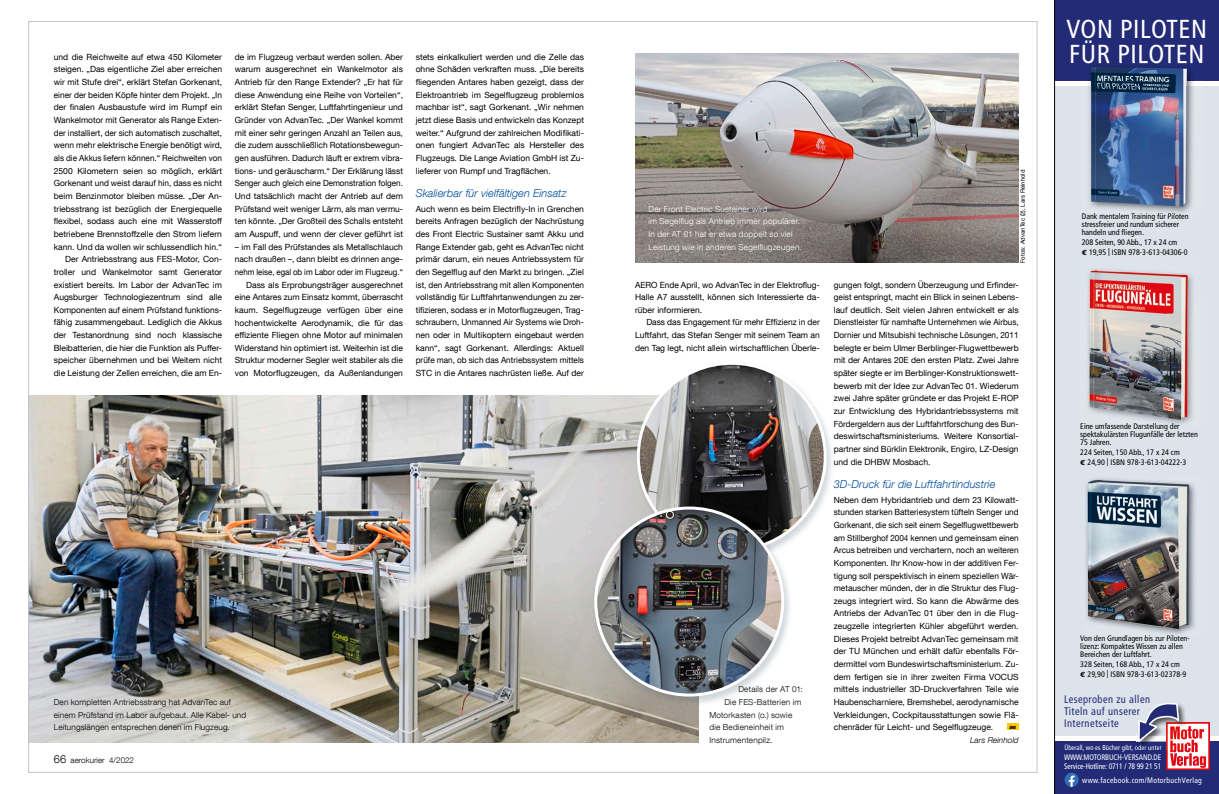
<style>
.page{position:relative;width:1219px;height:794px;background:#fff}
.page>*{position:absolute;margin:0;border:0;box-sizing:border-box;transform-origin:0 0}
.t1{font:condensed 26px/25px "Frutiger";letter-spacing:.02em;color:#fff}
.t2{font:italic 300 11px "Helvetica Neue LT Com";letter-spacing:.005em;color:#004f9f}
.t3{font:condensed 11px/12px "Frutiger";letter-spacing:.04em;color:#232b77;scale:.95 1}
.t4{font:8.5px/12.6px "Helvetica Neue LT Com";color:#000;text-align:justify}
.t5{font:300 8.2px/12.6px "Helvetica Neue LT Com";letter-spacing:.015em;color:#000}
.t6{font:300 8.2px/12.6px "Helvetica Neue LT Com";letter-spacing:.025em;color:#fff}
.t7{font:italic 300 8.2px "Helvetica Neue LT Com";color:#000}
.t8{font:condensed 8px/8px "Frutiger";color:#000}
.t9{font:condensed 8px/9.7px "Frutiger";letter-spacing:-.005em;color:#fff;scale:.95 1}
.t10{font:condensed 8px "Frutiger";letter-spacing:.045em;color:#fff;scale:.95 1}
.t11{font:300 8px "Helvetica Neue LT Com";color:#000}
.t12{font:condensed 7px "Frutiger";letter-spacing:.005em;color:#fff;scale:.95 1}
.t13{font:6px "Helvetica Neue LT Com";color:#000}
.t14{font:italic 800 6px "Helvetica Neue LT Com";color:#000}
.s1{font-size:11px}
.s2{font-family:"EZ Euro";font-stretch:normal;font-size:7.5px}
</style>
<div class="page">
<img style="left:30px;top:395px;width:669px;height:348px">
<img style="left:635px;top:54px;width:384px;height:208px">
<div style="left:634px;top:360px;width:201px;height:202px;background:#45606c;opacity:.25"></div>
<img style="left:638px;top:363px;width:187px;height:187px;border-radius:93px">
<div style="left:591px;top:505px;width:201px;height:201px;background:#45606c;opacity:.25"></div>
<img style="left:596px;top:508px;width:187px;height:187px;border-radius:93px">
<img style="left:1054px;top:0;width:165px;height:794px">
<div style="left:1007px;top:723px;width:12px;height:7px;background:#ffcb00"></div>
<p class="t4" style="left:54px;top:50px;width:170px;text-align:right">und die Reichweite auf etwa 450 Kilometer steigen. „Das eigentliche Ziel aber erreichen wir mit Stufe drei“, erklärt Stefan Gorkenant, einer der beiden Köpfe hinter dem Projekt. „In der finalen Ausbaustufe wird im Rumpf ein Wankelmotor mit Generator als Range Exten&shy;der installiert, der sich automatisch zuschaltet, wenn mehr elektrische Energie benötigt wird, als die Akkus liefern können.“ Reichweiten von 2500 Kilometern seien so möglich, erklärt Gorkenant und weist darauf hin, dass es nicht beim Benzinmotor bleiben müsse. „Der An&shy;triebsstrang ist bezüglich der Energiequelle flexibel, sodass auch eine mit Wasserstoff betriebene Brennstoffzelle den Strom liefern kann. Und da wollen wir schlussendlich hin.“ Der Antriebsstrang aus FES-Motor, Con&shy;troller und Wankelmotor samt Generator existiert bereits. Im Labor der AdvanTec im Augsburger Technologiezentrum sind alle Komponenten auf einem Prüfstand funktions&shy;fähig zusammengebaut. Lediglich die Akkus der Testanordnung sind noch klassische Bleibatterien, die hier die Funktion als Puffer&shy;speicher übernehmen und bei Weitem nicht die Leistung der Zellen erreichen, die am En-</p>
<p class="t4" style="left:235px;top:50px;width:170px">de im Flugzeug verbaut werden sollen. Aber warum ausgerechnet ein Wankelmotor als Antrieb für den Range Extender? „Er hat für diese Anwendung eine Reihe von Vorteilen“, erklärt Stefan Senger, Luftfahrtingenieur und Gründer von AdvanTec. „Der Wankel kommt mit einer sehr geringen Anzahl an Teilen aus, die zudem ausschließlich Rotationsbewegun&shy;gen ausführen. Dadurch läuft er extrem vibra&shy;tions- und geräuscharm.“ Der Erklärung lässt Senger auch gleich eine Demonstration folgen.<br>Und tatsächlich macht der Antrieb auf dem Prüfstand weit weniger Lärm, als man vermu&shy;ten könnte. „Der Großteil des Schalls entsteht am Auspuff, und wenn der clever geführt ist</p>
<p class="t4" style="left:235px;top:240px;width:170px;text-align:right">– im Fall des Prüfstandes als Metallschlauch nach draußen –, dann bleibt es drinnen ange&shy;nehm leise, egal ob im Labor oder im Flugzeug.“ Dass als Erprobungsträger ausgerechnet eine Antares zum Einsatz kommt, überrascht kaum. Segelflugzeuge verfügen über eine hochentwickelte Aerodynamik, die für das effiziente Fliegen ohne Motor auf minimalen Widerstand hin optimiert ist. Weiterhin ist die Struktur moderner Segler weit stabiler als die von Motorflugzeugen, da Außenlandungen</p>
<p class="t4" style="left:416px;top:50px;width:170px">stets einkalkuliert werden und die Zelle das ohne Schäden verkraften muss. „Die bereits fliegenden Antares haben gezeigt, dass der Elektroantrieb im Segelflugzeug problemlos machbar ist“, sagt Gorkenant. „Wir nehmen jetzt diese Basis und entwickeln das Konzept weiter.“ Aufgrund der zahlreichen Modifikati&shy;onen fungiert AdvanTec als Hersteller des Flugzeugs. Die Lange Aviation GmbH ist Zu&shy;lieferer von Rumpf und Tragflächen.</p>
<p class="t2" style="left:416px;top:186px;width:152px">Skalierbar für vielfältigen Einsatz</p>
<p class="t4" style="left:416px;top:202px;width:170px">Auch wenn es beim Electrifly-In in Grenchen bereits Anfragen bezüglich der Nachrüstung des Front Electric Sustainer samt Akku und Range Extender gab, geht es AdvanTec nicht primär darum, ein neues Antriebssystem für den Segelflug auf den Markt zu bringen. „Ziel ist, den Antriebsstrang mit allen Komponenten vollständig für Luftfahrtanwendungen zu zer&shy;tifizieren, sodass er in Motorflugzeugen, Trag&shy;schraubern, Unmanned Air Systems wie Droh&shy;nen oder in Multikoptern eingebaut werden kann“, sagt Gorkenant. Allerdings: Aktuell prüfe man, ob sich das Antriebssystem mittels STC in die Antares nachrüsten ließe. Auf der</p>
<p class="t5" style="left:54px;top:695px;width:194px">Den kompletten Antriebsstrang hat AdvanTec auf einem Prüfstand im Labor aufgebaut. Alle Kabel- und<br>Leitungslängen entsprechen denen im Flugzeug.</p>
<p class="t11" style="left:54px;top:755px;width:82px"><span class="s1">66</span> aerokurier 4/2022</p>
<h1 class="t1" style="left:1067px;top:17px;width:142px">VON PILOTEN<br>FÜR PILOTEN</h1>
<p class="t6" style="left:648px;top:202px;width:155px">Der Front Electric Sustainer wird<br>im Segelflug als Antrieb immer populärer.<br>In der AT 01 hat er etwa doppelt so viel Leistung wie in anderen Segelflugzeugen.</p>
<p class="t13" style="left:1019px;top:263px;width:95px;rotate:-90deg">Fotos: AdvanTec (2), Lars Reinhold</p>
<p class="t4" style="left:834px;top:278px;width:186px">gungen folgt, sondern Überzeugung und Erfinder&shy;geist entspringt, macht ein Blick in seinen Lebens&shy;lauf deutlich. Seit vielen Jahren entwickelt er als Dienstleister für namhafte Unternehmen wie Airbus, Dornier und Mitsubishi technische Lösungen, 2011 belegte er beim Ulmer Berblinger-Flugwettbewerb mit der Antares 20E den ersten Platz. Zwei Jahre später siegte er im Berblinger-Konstruktionswett&shy;bewerb mit der Idee zur AdvanTec 01. Wiederum zwei Jahre später gründete er das Projekt E-ROP zur Entwicklung des Hybridantriebssystems mit Fördergeldern aus der Luftfahrtforschung des Bun&shy;deswirtschaftsministeriums. Weitere Konsortial&shy;partner sind Bürklin Elektronik, Engiro, LZ-Design und die DHBW Mosbach.</p>
<p class="t2" style="left:834px;top:477px;width:163px">3D-Druck für die Luftfahrtindustrie</p>
<p class="t4" style="left:834px;top:493px;width:186px">Neben dem Hybridantrieb und dem 23 Kilowatt&shy;stunden starken Batteriesystem tüfteln Senger und Gorkenant, die sich seit einem Segelflugwettbewerb am Stillberghof 2004 kennen und gemeinsam einen Arcus betreiben und verchartern, noch an weiteren Komponenten. Ihr Know-how in der additiven Fer&shy;tigung soll perspektivisch in einem speziellen Wär&shy;metauscher münden, der in die Struktur des Flug&shy;zeugs integriert wird. So kann die Abwärme des Antriebs der AdvanTec 01 über den in die Flug&shy;zeugzelle integrierten Kühler abgeführt werden.<br>Dieses Projekt betreibt AdvanTec gemeinsam mit der TU München und erhält dafür ebenfalls För&shy;dermittel vom Bundeswirtschaftsministerium. Zu&shy;dem fertigen sie in ihrer zweiten Firma VOCUS mittels industrieller 3D-Druckverfahren Teile wie Haubenscharniere, Bremshebel, aerodynamische Verkleidungen, Cockpitausstattungen sowie Flä&shy;chenräder für Leicht- und Segelflugzeuge.</p>
<p class="t4" style="left:635px;top:278px;width:186px">AERO Ende April, wo AdvanTec in der Elektroflug-Halle A7 ausstellt, können sich Interessierte da&shy;rüber informieren.</p>
<p class="t4" style="left:635px;top:316px;width:186px;text-indent:11px">Dass das Engagement für mehr Effizienz in der Luftfahrt, das Stefan Senger mit seinem Team an den Tag legt, nicht allein wirtschaftlichen Überle-</p>
<p class="t5" style="left:738px;top:683px;width:66px">Details der AT 01:</p>
<p class="t5" style="left:724px;top:695px;width:78px">Die FES-Batterien im</p>
<p class="t5" style="left:709px;top:708px;width:84px">Motorkasten (o.) sowie</p>
<p class="t5" style="left:709px;top:721px;width:76px">die Bedieneinheit im</p>
<p class="t5" style="left:709px;top:733px;width:65px">Instrumentenpilz.</p>
<p class="t7" style="left:970px;top:735px;width:50px">Lars Reinhold</p>
<p class="t14" style="left:1009px;top:723px;width:9px">ae</p>
<p class="t8" style="left:1082px;top:212px;width:108px">Dank mentalem Training für Piloten stressfreier und rundum sicherer handeln und fliegen.</p>
<p class="t8" style="left:1082px;top:237px;width:108px;line-height:9.8px">208 Seiten, 90 Abb., 17 x 24 cm<br><span class="s2">C</span> 19,95 | ISBN 978-3-613-04306-0</p>
<p class="t8" style="left:1080px;top:422px;width:119px">Eine umfassende Darstellung der spektakulärsten Flugunfälle der letzten<br>75 Jahren.</p>
<p class="t8" style="left:1080px;top:447px;width:108px;line-height:9.8px">224 Seiten, 150 Abb., 17 x 24 cm<br><span class="s2">C</span> 24,90 | ISBN 978-3-613-04222-3</p>
<p class="t8" style="left:1080px;top:634px;width:111px">Von den Grundlagen bis zur Piloten&shy;lizenz: Kompaktes Wissen zu allen<br>Bereichen der Luftfahrt.</p>
<p class="t8" style="left:1080px;top:659px;width:108px;line-height:9.8px">328 Seiten, 168 Abb., 17 x 24 cm<br><span class="s2">C</span> 29,90 | ISBN 978-3-613-02378-9</p>
<p class="t3" style="left:1064px;top:693px;width:92px">Leseproben zu allen<br>Titeln auf unserer<br>Internetseite</p>
<p class="t12" style="left:1064px;top:743px;width:104px">Überall, wo es Bücher gibt, oder unter</p>
<p class="t9" style="left:1064px;top:752px;width:104px">WWW.MOTORBUCH-VERSAND.DE<br>Service-Hotline: 0711 / 78 99 21 51</p>
<p class="t10" style="left:1082px;top:775px;width:127px">www.facebook.com/MotorbuchVerlag</p>
</div>
